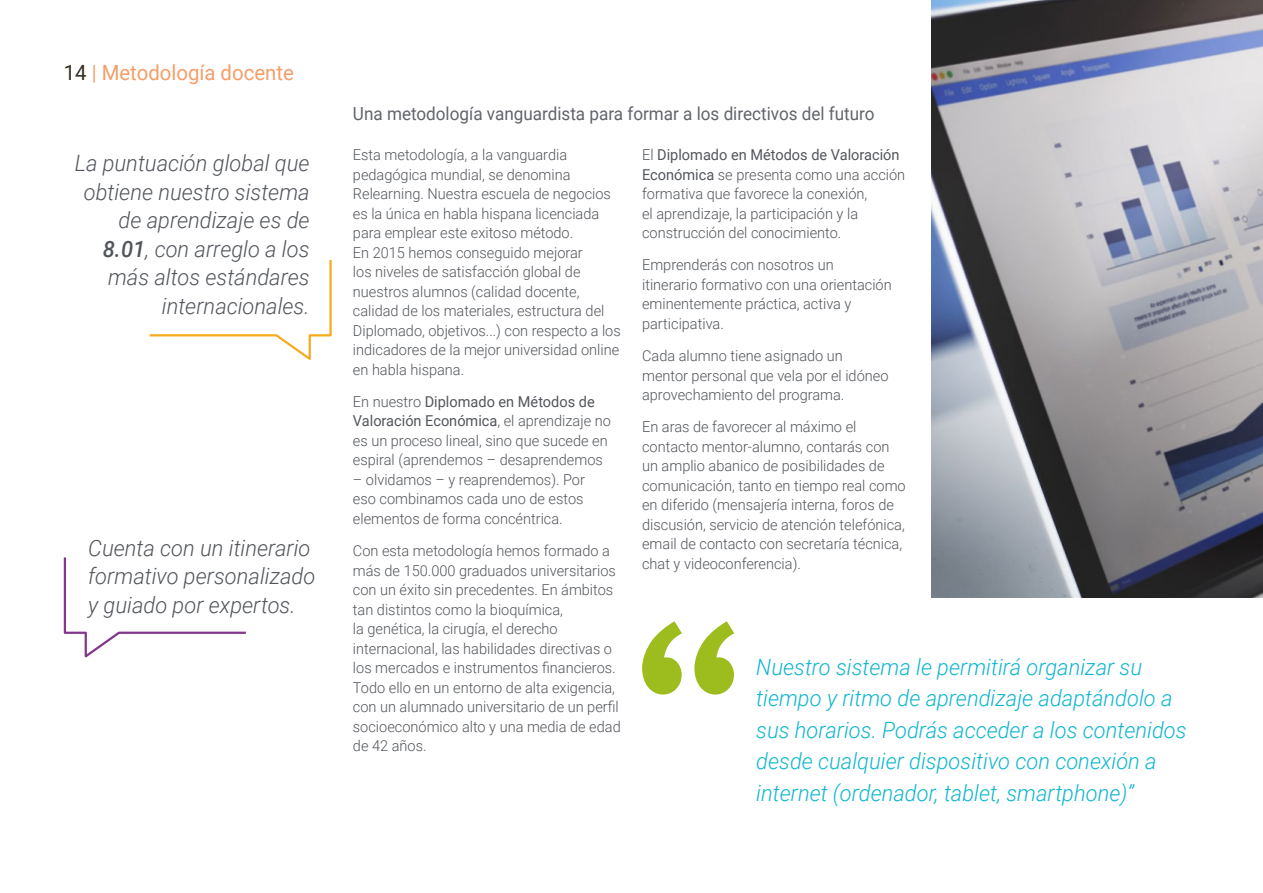
<style>
.page{position:relative;width:1263px;height:893px;background:#fff}
.page>*{position:absolute;margin:0;border:0;box-sizing:border-box;transform-origin:0 0}
.t1{font:italic 300 22.5px/31.5px "Roboto";color:#0fb6cf}
.t2{font:italic 300 22.5px/28.5px "Roboto";color:#52555b;text-align:right}
.t3{font:21px "Roboto";color:#f49e69}
.t4{font:18px "Roboto";color:#61646a;scale:.95 1}
.t5{font:300 15px/19.5px "Roboto";color:#52555b}
.s1{color:#312e20}
.s2{font-weight:500}
.s3{font-weight:400}
</style>
<div class="page">
<svg style="left:149px;top:260px;width:183px;height:100px"></svg>
<svg style="left:63px;top:557px;width:183px;height:101px"></svg>
<img style="left:931px;top:0;width:332px;height:597px">
<svg style="left:642px;top:621px;width:92px;height:73px"></svg>
<h2 class="t3" style="left:64px;top:57px;width:232px"><span class="s1">14</span> | Metodología docente</h2>
<h1 class="t2" style="left:75px;top:148px;width:236px">La puntuación global que obtiene nuestro sistema de aprendizaje es de<br><span class="s2">8.01</span>, con arreglo a los más altos estándares internacionales.</h1>
<h1 class="t2" style="left:88px;top:532px;width:229px;text-align:left">Cuenta con un itinerario formativo personalizado y guiado por expertos.</h1>
<p class="t4" style="left:353px;top:101px;width:551px">Una metodología vanguardista para formar a los directivos del futuro</p>
<p class="t5" style="left:353px;top:144px;width:269px">Esta metodología, a la vanguardia pedagógica mundial, se denomina Relearning. Nuestra escuela de negocios es la única en habla hispana licenciada para emplear este exitoso método.<br>En 2015 hemos conseguido mejorar<br>los niveles de satisfacción global de nuestros alumnos (calidad docente, calidad de los materiales, estructura del Diplomado, objetivos...) con respecto a los indicadores de la mejor universidad online en habla hispana.</p>
<p class="t5" style="left:353px;top:391px;width:259px">En nuestro <span class="s3">Diplomado en Métodos de Valoración Económica</span>, el aprendizaje no es un proceso lineal, sino que sucede en espiral (aprendemos – desaprendemos</p>
<p class="t5" style="left:353px;top:469px;width:234px;text-align:justify">– olvidamos – y reaprendemos). Por eso combinamos cada uno de estos elementos de forma concéntrica.</p>
<p class="t5" style="left:353px;top:540px;width:269px">Con esta metodología hemos formado a más de 150.000 graduados universitarios con un éxito sin precedentes. En ámbitos tan distintos como la bioquímica,<br>la genética, la cirugía, el derecho internacional, las habilidades directivas o los mercados e instrumentos financieros.<br>Todo ello en un entorno de alta exigencia, con un alumnado universitario de un perfil socioeconómico alto y una media de edad de 42 años.</p>
<p class="t5" style="left:642px;top:144px;width:265px">El <span class="s3">Diplomado en Métodos de Valoración Económica</span> se presenta como una acción formativa que favorece la conexión,<br>el aprendizaje, la participación y la construcción del conocimiento.</p>
<p class="t5" style="left:642px;top:255px;width:251px">Emprenderás con nosotros un itinerario formativo con una orientación eminentemente práctica, activa y participativa.</p>
<p class="t5" style="left:642px;top:345px;width:248px">Cada alumno tiene asignado un mentor personal que vela por el idóneo aprovechamiento del programa.</p>
<p class="t5" style="left:642px;top:417px;width:265px">En aras de favorecer al máximo el contacto mentor-alumno, contarás con un amplio abanico de posibilidades de comunicación, tanto en tiempo real como en diferido (mensajería interna, foros de discusión, servicio de atención telefónica, email de contacto con secretaría técnica, chat y videoconferencia).</p>
<h1 class="t1" style="left:756px;top:650px;width:432px">Nuestro sistema le permitirá organizar su tiempo y ritmo de aprendizaje adaptándolo a sus horarios. Podrás acceder a los contenidos desde cualquier dispositivo con conexión a internet (ordenador, tablet, smartphone)”</h1>
</div>
